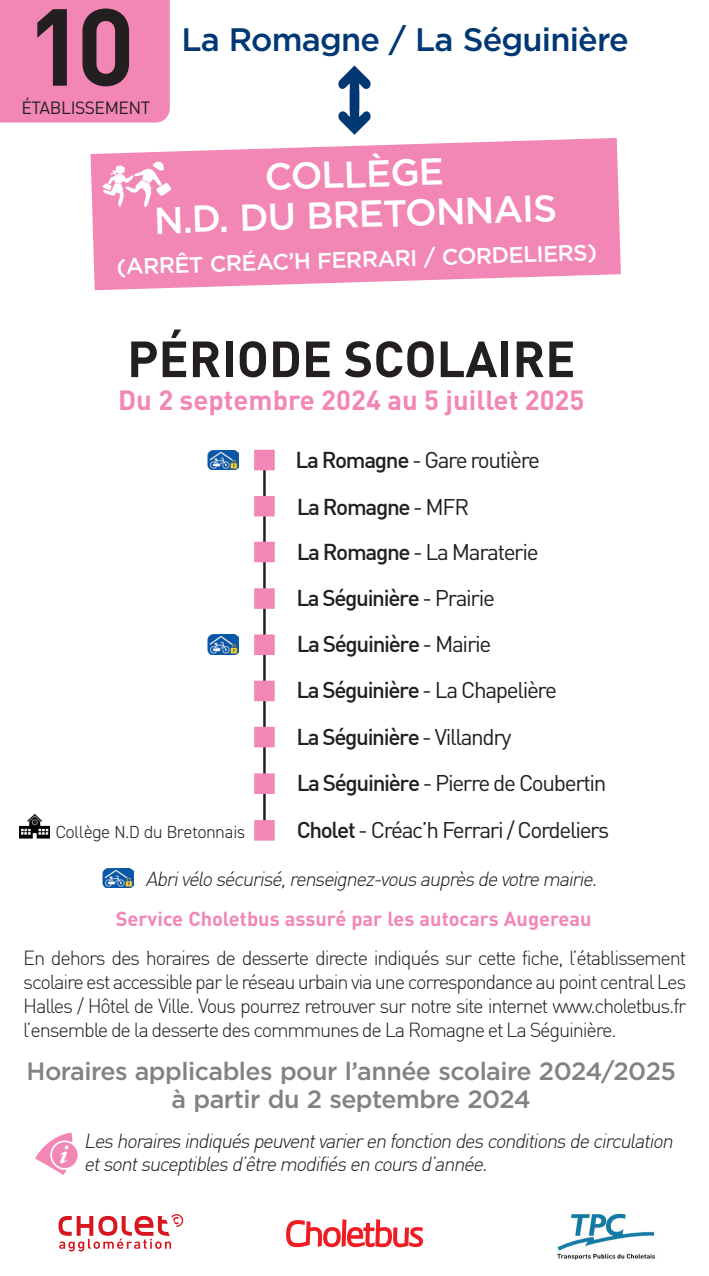
<style>
.page{position:relative;width:709px;height:1276px;background:#fff}
.page>*{position:absolute;margin:0;border:0;box-sizing:border-box;transform-origin:0 0}
.t1{font:700 107.5px "DIN";color:#231f20}
.t2{font:700 50px "DIN";color:#231f20}
.t3{font:500 37.5px/40px "Gotham";color:#fff;text-align:center}
.t4{font:500 32.5px "Gotham";letter-spacing:-.025em;color:#013874}
.t5{font:700 27.5px "DIN";color:#f287b6}
.t6{font:500 25px/27.5px "Gotham";letter-spacing:-.02em;color:#808285;text-align:center}
.t7{font:22.5px/46.5px "DIN";letter-spacing:-.06em;color:#231f20}
.t8{font:500 22.5px/47px "DIN";letter-spacing:-.06em;color:#231f20}
.t9{font:500 22.5px "Gotham";color:#fff}
.t10{font:300 20px/24px "DIN";letter-spacing:-.06em;color:#231f20;text-align:justify}
.t11{font:italic 300 20px/22.5px "DIN";color:#231f20}
.t12{font:700 20px "DIN";color:#f287b6}
.t13{font:300 17.5px "DIN2014";color:#231f20}
.t14{font:17.5px "DIN";letter-spacing:-.025em;color:#231f20}
.s1{font-weight:400}
.s2{font-weight:500}
</style>
<div class="page">
<svg style="left:91px;top:138px;width:530px;height:152px;background:#f394be"></svg>
<div style="left:0;top:0;width:170px;height:123px;background:#f287b6"></div>
<svg style="left:338px;top:65px;width:32px;height:70px"></svg>
<svg style="left:102px;top:161px;width:69px;height:46px"></svg>
<svg style="left:35px;top:1132px;width:43px;height:43px"></svg>
<svg style="left:58px;top:1214px;width:125px;height:37px"></svg>
<img style="left:557px;top:1213px;width:98px;height:47px">
<svg style="left:286px;top:1219px;width:137px;height:28px"></svg>
<hr style="left:263px;top:465px;width:3px;height:365px;background:#231f20">
<div style="left:254px;top:773px;width:21px;height:21px;background:#f287b6;border:2px solid #f287b6"></div>
<div style="left:254px;top:542px;width:21px;height:20px;background:#f287b6;border:2px solid #f287b6"></div>
<div style="left:254px;top:450px;width:21px;height:20px;background:#f287b6;border:2px solid #f287b6"></div>
<div style="left:254px;top:820px;width:21px;height:20px;background:#f287b6;border:2px solid #f287b6"></div>
<div style="left:254px;top:727px;width:21px;height:20px;background:#f287b6;border:2px solid #f287b6"></div>
<div style="left:254px;top:588px;width:21px;height:21px;background:#f287b6;border:2px solid #f287b6"></div>
<div style="left:254px;top:680px;width:21px;height:21px;background:#f287b6;border:2px solid #f287b6"></div>
<div style="left:254px;top:496px;width:21px;height:20px;background:#f287b6;border:2px solid #f287b6"></div>
<div style="left:254px;top:634px;width:21px;height:21px;background:#f287b6;border:2px solid #f287b6"></div>
<img style="left:207px;top:450px;width:31px;height:20px">
<img style="left:207px;top:634px;width:31px;height:20px">
<img style="left:102px;top:868px;width:32px;height:20px">
<img style="left:20px;top:814px;width:29px;height:25px">
<h1 class="t1" style="left:26px;top:-23px;width:110px">10</h1>
<p class="t14" style="left:21px;top:97px;width:131px">ÉTABLISSEMENT</p>
<h3 class="t4" style="left:181px;top:18px;width:449px">La Romagne / La Séguinière</h3>
<h3 class="t3" style="left:152px;top:161px;width:404px;rotate:-2deg">COLLÈGE<br>N.D. DU BRETONNAIS</h3>
<p class="t9" style="left:116px;top:253px;width:482px;rotate:-2deg">(ARRÊT CRÉAC’H FERRARI / CORDELIERS)</p>
<h2 class="t2" style="left:127px;top:326px;width:450px">PÉRIODE SCOLAIRE</h2>
<h3 class="t5" style="left:118px;top:382px;width:468px">Du 2 septembre 2024 au 5 juillet 2025</h3>
<p class="t8" style="left:296px;top:435px;width:246px">La Romagne <span class="s1">- Gare routière<br></span>La Romagne <span class="s1">- MFR</span></p>
<p class="t8" style="left:296px;top:528px;width:244px;line-height:46px">La Romagne <span class="s1">- La Maraterie<br></span>La Séguinière <span class="s1">- Prairie</span></p>
<p class="t13" style="left:56px;top:821px;width:191px">Collège N.D du Bretonnais</p>
<p class="t8" style="left:297px;top:619px;width:196px">La Séguinière <span class="s1">- Mairie</span></p>
<p class="t7" style="left:296px;top:666px;width:314px"><span class="s2">La Séguinière</span> - La Chapelière<br><span class="s2">La Séguinière</span> - Villandry<br><span class="s2">La Séguinière</span> - Pierre de Coubertin<br><span class="s2">Cholet</span> - Créac’h Ferrari / Cordeliers</p>
<p class="t11" style="left:146px;top:867px;width:457px">Abrivélosécurisé,renseignez-vousauprèsdevotremairie.</p>
<p class="t12" style="left:116px;top:905px;width:477px">Service Choletbus assuré par les autocars Augereau</p>
<p class="t10" style="left:23px;top:945px;width:664px">En dehors des horaires de desserte directe indiqués sur cette fiche, l’établissement scolaire est accessible par le réseau urbain via une correspondance au point central Les Halles / Hôtel de Ville. Vous pourrez retrouver sur notre site internet www.choletbus.fr l’ensemble de la desserte des commmunes de La Romagne et La Séguinière.</p>
<p class="t6" style="left:27px;top:1057px;width:651px">Horaires applicables pour l’année scolaire 2024/2025 à partir du 2 septembre 2024</p>
<p class="t11" style="left:84px;top:1129px;width:595px">Leshorairesindiquéspeuventvarierenfonctiondesconditionsdecirculation etsontsuceptiblesd’êtremodifiésencoursd’année.</p>
</div>
